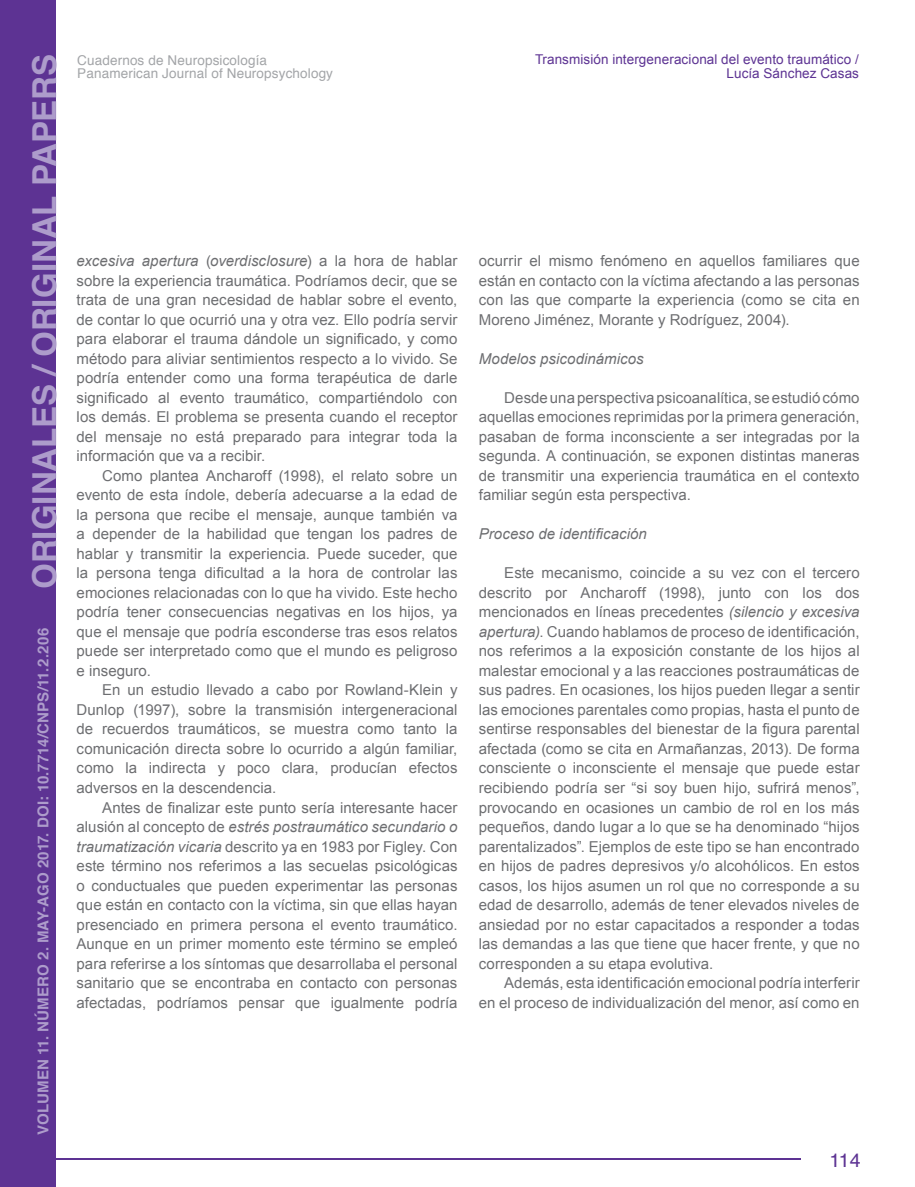
<style>
.page{position:relative;width:915px;height:1187px;background:#fff}
.page>*{position:absolute;margin:0;border:0;box-sizing:border-box;transform-origin:0 0}
.t1{font:19.5px "Helvetica";color:#5d3393}
.t2{font:15px/19.5px "Arial";letter-spacing:.005em;color:#6d6e71;text-align:justify}
.t3{font:700 15px "Helvetica";letter-spacing:.005em;color:#ad9ccb}
.t4{font:italic 15px "Arial";letter-spacing:.005em;color:#6d6e71}
.t5{font:13.5px/13.5px "Arial";letter-spacing:.005em;color:#5d3393;text-align:right}
.t6{font:13.5px/13.5px "Helvetica";letter-spacing:.01em;color:#a3a5a8}
.s1{font-size:33px}
.s2{font-style:italic}
</style>
<div class="page">
<div style="left:0;top:0;width:55px;height:1186px;background:#5d3393"></div>
<hr style="left:0;top:1157px;width:800px;height:2px;background:#5d3393">
<p class="t3" style="left:31px;top:1134px;width:1081px;rotate:-90deg">VOLUMEN 11. NÚMERO 2. MAY-AGO 2017. DOI: 10.7714/CNPS/11.2.206 <span class="s1">ORIGINALES / ORIGINAL PAPERS</span></p>
<p class="t6" style="left:77px;top:54px;width:257px">Cuadernos de Neuropsicología<br>Panamerican Journal of Neuropsychology</p>
<p class="t2" style="left:77px;top:251px;width:382px"><span class="s2">excesiva apertura</span> (<span class="s2">overdisclosure</span>) a la hora de hablar sobre la experiencia traumática. Podríamos decir, que se trata de una gran necesidad de hablar sobre el evento, de contar lo que ocurrió una y otra vez. Ello podría servir para elaborar el trauma dándole un significado, y como método para aliviar sentimientos respecto a lo vivido. Se podría entender como una forma terapéutica de darle significado al evento traumático, compartiéndolo con los demás. El problema se presenta cuando el receptor del mensaje no está preparado para integrar toda la información que va a recibir.</p>
<p class="t2" style="left:77px;top:466px;width:382px;text-indent:26px">Como plantea Ancharoff (1998), el relato sobre un evento de esta índole, debería adecuarse a la edad de la persona que recibe el mensaje, aunque también va a depender de la habilidad que tengan los padres de hablar y transmitir la experiencia. Puede suceder, que la persona tenga dificultad a la hora de controlar las emociones relacionadas con lo que ha vivido. Este hecho podría tener consecuencias negativas en los hijos, ya que el mensaje que podría esconderse tras esos relatos puede ser interpretado como que el mundo es peligroso e inseguro.</p>
<p class="t2" style="left:77px;top:680px;width:382px;text-indent:26px">En un estudio llevado a cabo por Rowland-Klein y Dunlop (1997), sobre la transmisión intergeneracional de recuerdos traumáticos, se muestra como tanto la comunicación directa sobre lo ocurrido a algún familiar, como la indirecta y poco clara, producían efectos adversos en la descendencia.</p>
<p class="t2" style="left:77px;top:797px;width:382px;text-indent:26px">Antes de finalizar este punto sería interesante hacer alusión al concepto de <span class="s2">estrés postraumático secundario o traumatización vicaria</span> descrito ya en 1983 por Figley. Con este término nos referimos a las secuelas psicológicas o conductuales que pueden experimentar las personas que están en contacto con la víctima, sin que ellas hayan presenciado en primera persona el evento traumático.<br>Aunque en un primer momento este término se empleó para referirse a los síntomas que desarrollaba el personal sanitario que se encontraba en contacto con personas afectadas, podríamos pensar que igualmente podría</p>
<p class="t5" style="left:535px;top:53px;width:325px">Transmisión intergeneracional del evento traumático /<br>Lucía Sánchez Casas</p>
<p class="t2" style="left:478px;top:251px;width:382px">ocurrir el mismo fenómeno en aquellos familiares que están en contacto con la víctima afectando a las personas con las que comparte la experiencia (como se cita en Moreno Jiménez, Morante y Rodríguez, 2004).</p>
<p class="t4" style="left:478px;top:349px;width:166px">Modelos psicodinámicos</p>
<p class="t2" style="left:478px;top:388px;width:382px;text-indent:26px">Desde una perspectiva psicoanalítica, se estudió cómo aquellas emociones reprimidas por la primera generación, pasaban de forma inconsciente a ser integradas por la segunda. A continuación, se exponen distintas maneras de transmitir una experiencia traumática en el contexto familiar según esta perspectiva.</p>
<p class="t4" style="left:478px;top:524px;width:170px">Proceso de identificación</p>
<p class="t2" style="left:478px;top:563px;width:382px;text-indent:26px">Este mecanismo, coincide a su vez con el tercero descrito por Ancharoff (1998), junto con los dos mencionados en líneas precedentes <span class="s2">(silencio y excesiva apertura)</span>. Cuando hablamos de proceso de identificación, nos referimos a la exposición constante de los hijos al malestar emocional y a las reacciones postraumáticas de sus padres. En ocasiones, los hijos pueden llegar a sentir las emociones parentales como propias, hasta el punto de sentirse responsables del bienestar de la figura parental afectada (como se cita en Armañanzas, 2013). De forma consciente o inconsciente el mensaje que puede estar recibiendo podría ser “si soy buen hijo, sufrirá menos”, provocando en ocasiones un cambio de rol en los más pequeños, dando lugar a lo que se ha denominado “hijos parentalizados”. Ejemplos de este tipo se han encontrado en hijos de padres depresivos y/o alcohólicos. En estos casos, los hijos asumen un rol que no corresponde a su edad de desarrollo, además de tener elevados niveles de ansiedad por no estar capacitados a responder a todas las demandas a las que tiene que hacer frente, y que no corresponden a su etapa evolutiva.</p>
<p class="t2" style="left:478px;top:973px;width:382px;text-align:right">Además, esta identificación emocional podría interferir<br>en el proceso de individualización del menor, así como en</p>
<h1 class="t1" style="left:829px;top:1144px;width:33px">114</h1>
</div>
